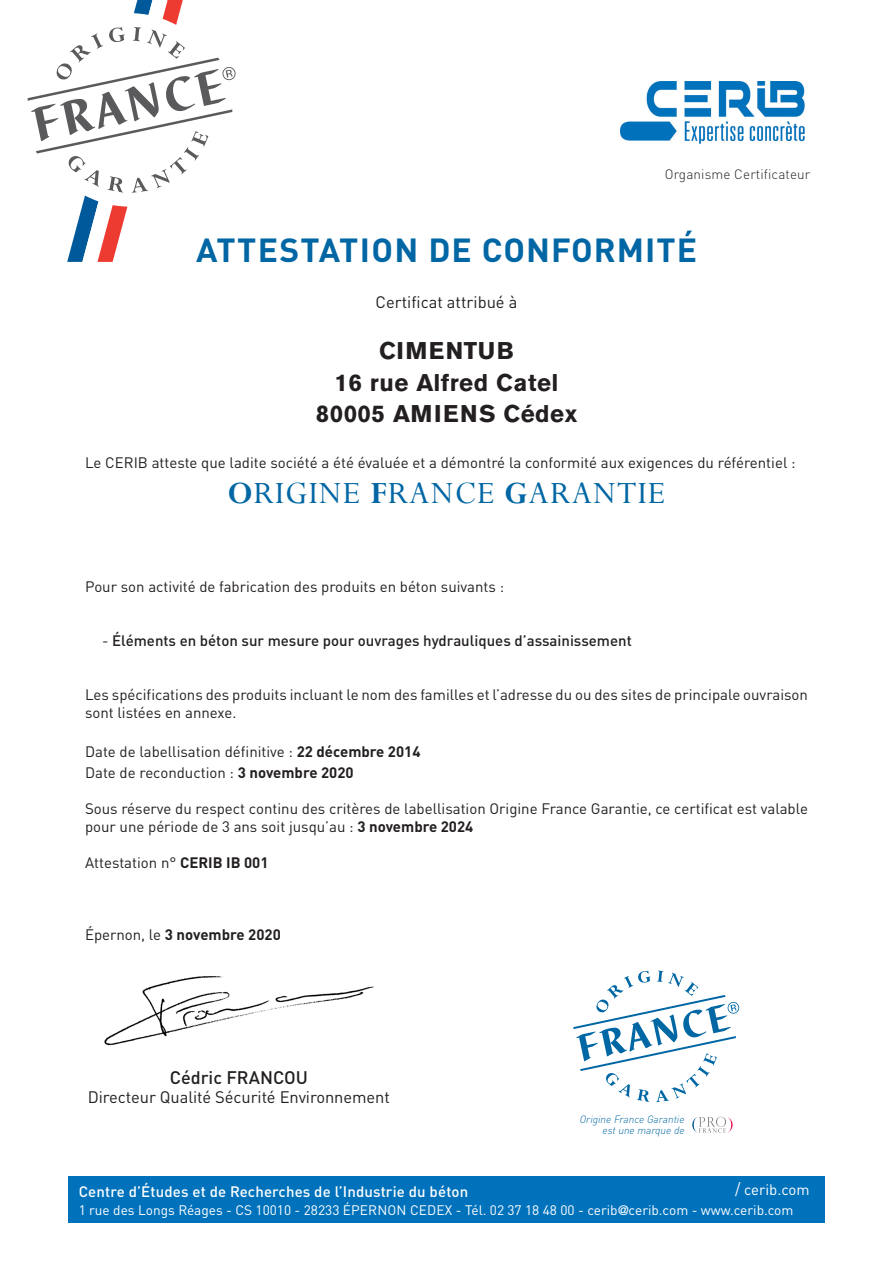
<style>
.page{position:relative;width:893px;height:1263px;background:#fff}
.page>*{position:absolute;margin:0;border:0;box-sizing:border-box;transform-origin:0 0}
.t1{font:34.5px "Perpetua";letter-spacing:.03em;color:#0066a4}
.t2{font:700 33px "DINOT";letter-spacing:.03em;color:#0066a4}
.t3{font:700 24px "Akzidenz Grotesk BE";letter-spacing:.02em;color:#231f20}
.t4{font:700 24px "Akzidenz Grotesk BE";letter-spacing:.06em;color:#231f20}
.t5{font:500 18px "DINOT";color:#231f20}
.t6{font:16.5px "DINOT";letter-spacing:-.005em;color:#231f20}
.t7{font:15px/18px "DINOT";color:#231f20}
.t8{font:500 15px "DINOT";color:#231f20}
.t9{font:500 15px "DINOT";letter-spacing:.01em;color:#fff}
.t10{font:700 15px "DINOT";color:#231f20}
.t11{font:15px "DINOT";color:#fff}
.t12{font:13.65px "DINOT";color:#fff}
.t13{font:300 13.5px "DINOT";letter-spacing:.01em;color:#231f20}
.t14{font:italic 300 10.5px "DINOT";color:#0066a4}
.s1{font-weight:700}
.s2{font-weight:400}
.s3{font-size:16.5px}
.s4{font-family:"DIN Engschrift Std"}
</style>
<div class="page">
<div style="left:68px;top:1176px;width:757px;height:46px;background:#0072bc"></div>
<img style="left:620px;top:82px;width:185px;height:62px">
<svg style="left:573px;top:971px;width:166px;height:131px"></svg>
<svg style="left:692px;top:1117px;width:41px;height:16px"></svg>
<svg style="left:27px;top:0;width:209px;height:262px"></svg>
<img style="left:104px;top:976px;width:271px;height:70px">
<p class="t13" style="left:665px;top:166px;width:147px">Organisme Certificateur</p>
<p class="t2" style="left:196px;top:228px;width:502px">ATTESTATION DE CONFORMITÉ</p>
<p class="t6" style="left:375px;top:292px;width:143px">Certificat attribué à</p>
<p class="t4" style="left:379px;top:337px;width:136px">CIMENTUB</p>
<p class="t3" style="left:334px;top:369px;width:225px">16 rue Alfred Catel</p>
<p class="t3" style="left:316px;top:400px;width:263px">80005 AMIENS Cédex</p>
<p class="t7" style="left:85px;top:453px;width:712px">Le CERIB atteste que ladite société a été évaluée et a démontré la conformité aux exigences du référentiel :</p>
<p class="t1" style="left:228px;top:472px;width:439px"><span class="s1">O</span>RIGINE <span class="s1">F</span>RANCE <span class="s1">G</span>ARANTIE</p>
<p class="t7" style="left:85px;top:577px;width:421px">Pour son activité de fabrication des produits en béton suivants :</p>
<p class="t8" style="left:102px;top:631px;width:531px"><span class="s2">-</span> Éléments en béton sur mesure pour ouvrages hydrauliques d’assainissement</p>
<p class="t7" style="left:85px;top:685px;width:724px">Les spécifications des produits incluant le nom des familles et l’adresse du ou des sites de principale ouvraison sont listées en annexe.</p>
<p class="t7" style="left:85px;top:742px;width:337px">Date de labellisation définitive : <span class="s1">22 décembre 2014</span></p>
<p class="t7" style="left:85px;top:763px;width:270px">Date de reconduction : <span class="s1">3 novembre 2020</span></p>
<p class="t7" style="left:85px;top:799px;width:724px">Sous réserve du respect continu des critères de labellisation Origine France Garantie, ce certificat est valable pour une période de 3 ans soit jusqu’au : <span class="s1">3 novembre 2024</span></p>
<p class="t7" style="left:85px;top:853px;width:185px">Attestation n° <span class="s1">CERIB IB 001</span></p>
<p class="t10" style="left:85px;top:925px;width:197px"><span class="s2">Épernon, le</span> 3 novembre 2020</p>
<p class="t5" style="left:170px;top:1065px;width:140px">Cédric FRANCOU</p>
<p class="t6" style="left:88px;top:1087px;width:304px">Directeur Qualité Sécurité Environnement</p>
<p class="t14" style="left:580px;top:1113px;width:106px">Origine France Garantie</p>
<p class="t14" style="left:602px;top:1123px;width:84px">est une marque de</p>
<p class="t11" style="left:735px;top:1180px;width:76px"><span class="s3">/</span> cerib.com</p>
<p class="t9" style="left:79px;top:1182px;width:391px">Centre d’Études et de Recherches de l’Industrie du béton</p>
<p class="t12" style="left:79px;top:1201px;width:716px">1 rue des Longs Réages - CS 10010 - 28233 ÉPERNON CEDEX - Tél. 02 37 18 48 00 - cerib<span class="s4">@</span>cerib.com - www.cerib.com</p>
</div>
